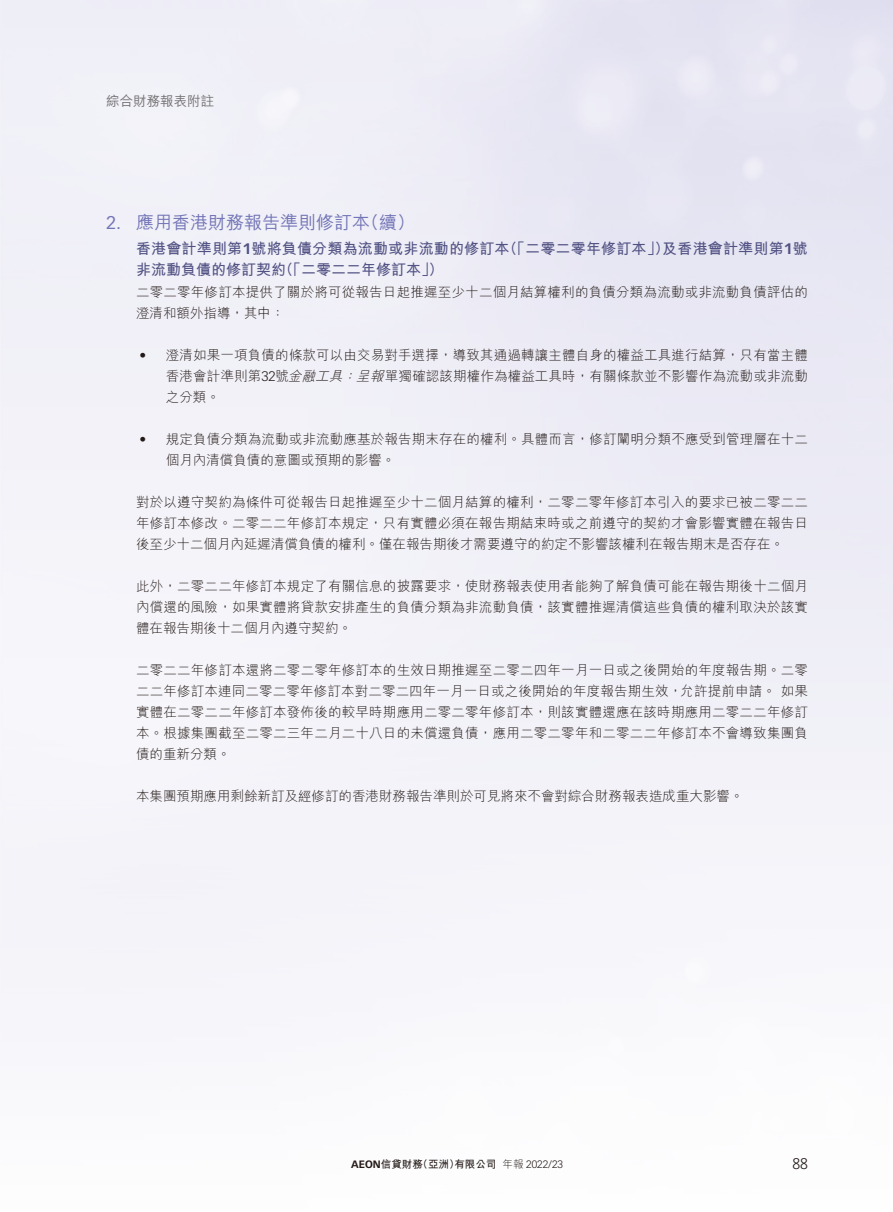
<style>
.page{position:relative;width:893px;height:1212px;background:#fff}
.page>*{position:absolute;margin:0;border:0;box-sizing:border-box;transform-origin:0 0}
.t1{font:500 18px "M Hei HK";color:#7375b6}
.t2{font:18px "Vectora LT Std";color:#7375b6}
.t3{font:700 15px/21px "M Hei HK";letter-spacing:.015em;color:#525284}
.t4{font:300 15px "Vectora LT Std";color:#231916}
.t5{font:300 13.5px/21px "M Hei HK";letter-spacing:.01em;color:#231916;text-align:justify}
.t6{font:500 13.5px "M Hei HK";color:#727272}
.t7{font:300 13.5px "Vectora LT Std";color:#231916}
.t8{font:italic 300 13.5px "M Hei HK";color:#231916}
.t9{font:300 10.5px "Vectora LT Std";color:#231916}
.t10{font:700 10.5px "M Hei HK";color:#231916}
.t11{font:700 10.5px "Vectora LT Std";color:#231916}
.s1{font-family:"Vectora LT Std"}
.s2{font-style:italic}
.s3{font-family:"M Hei HK"}
</style>
<div class="page">
<p class="t6" style="left:106px;top:91px;width:109px">綜合財務報表附註</p>
<h1 class="t2" style="left:106px;top:212px;width:17px">2.</h1>
<h1 class="t1" style="left:136px;top:209px;width:235px">應用香港財務報告準則修訂本</h1>
<h1 class="t1" style="left:361px;top:209px;width:55px">（續(</h1>
<p class="t3" style="left:279px;top:237px;width:233px;text-indent:-143px">香港會計準則第<span class="s1">1</span>號將負債分類為流動或非流動的修訂本（「二零二二年修訂本 (「</p>
<p class="t3" style="left:662px;top:237px;width:147px">及香港會計準則第<span class="s1">1</span>號</p>
<p class="t3" style="left:502px;top:237px;width:169px">（「二零二零年修訂本」）</p>
<p class="t3" style="left:136px;top:258px;width:152px">非流動負債的修訂契約</p>
<p class="t5" style="left:136px;top:281px;width:673px">二零二零年修訂本提供了關於將可從報告日起推遲至少十二個月結算權利的負債分類為流動或非流動負債評估的澄清和額外指導，其中：</p>
<p class="t5" style="left:166px;top:344px;width:643px">澄清如果一項負債的條款可以由交易對手選擇，導致其通過轉讓主體自身的權益工具進行結算，只有當主體</p>
<p class="t7" style="left:139px;top:347px;width:8px">•</p>
<p class="t7" style="left:139px;top:431px;width:8px">•</p>
<p class="t5" style="left:166px;top:365px;width:183px">香港會計準則第<span class="s1">3 2</span> 號<span class="s2">金融工具</span>之分類。</p>
<p class="t5" style="left:166px;top:428px;width:643px">規定負債分類為流動或非流動應基於報告期末存在的權利。具體而言，修訂闡明分類不應受到管理層在十二</p>
<p class="t5" style="left:356px;top:365px;width:453px"><span class="s2">呈報</span>單獨確認該期權作為權益工具時，有關條款並不影響作為流動或非流動</p>
<p class="t8" style="left:342px;top:366px;width:20px">：</p>
<p class="t5" style="left:166px;top:449px;width:231px">個月內清償負債的意圖或預期的影響。</p>
<p class="t5" style="left:136px;top:491px;width:673px">對於以遵守契約為條件可從報告日起推遲至少十二個月結算的權利，二零二零年修訂本引入的要求已被二零二二年修訂本修改。二零二二年修訂本規定，只有實體必須在報告期結束時或之前遵守的契約才會影響實體在報告日後至少十二個月內延遲清償負債的權利。僅在報告期後才需要遵守的約定不影響該權利在報告期末是否存在。</p>
<p class="t5" style="left:136px;top:575px;width:673px">此外，二零二二年修訂本規定了有關信息的披露要求，使財務報表使用者能夠了解負債可能在報告期後十二個月內償還的風險，如果實體將貸款安排產生的負債分類為非流動負債，該實體推遲清償這些負債的權利取決於該實體在報告期後十二個月內遵守契約。</p>
<p class="t5" style="left:136px;top:659px;width:673px">二零二二年修訂本還將二零二零年修訂本的生效日期推遲至二零二四年一月一日或之後開始的年度報告期。二零二二年修訂本連同二零二零年修訂本對二零二四年一月一日或之後開始的年度報告期生效，允許提前申請。如果實體在二零二二年修訂本發佈後的較早時期應用二零二零年修訂本，則該實體還應在該時期應用二零二二年修訂本。根據集團截至二零二三年二月二十八日的未償還負債，應用二零二零年和二零二二年修訂本不會導致集團負債的重新分類。</p>
<p class="t5" style="left:136px;top:785px;width:609px">本集團預期應用剩餘新訂及經修訂的香港財務報告準則於可見將來不會對綜合財務報表造成重大影響。</p>
<p class="t11" style="left:351px;top:1158px;width:73px">AEON<span class="s3">信貸財務</span></p>
<p class="t10" style="left:454px;top:1157px;width:43px">有限公司</p>
<p class="t10" style="left:418px;top:1157px;width:43px">（亞洲）</p>
<p class="t9" style="left:503px;top:1158px;width:62px"><span class="s3">年報</span> 2022/23</p>
<p class="t4" style="left:792px;top:1154px;width:17px">88</p>
</div>
